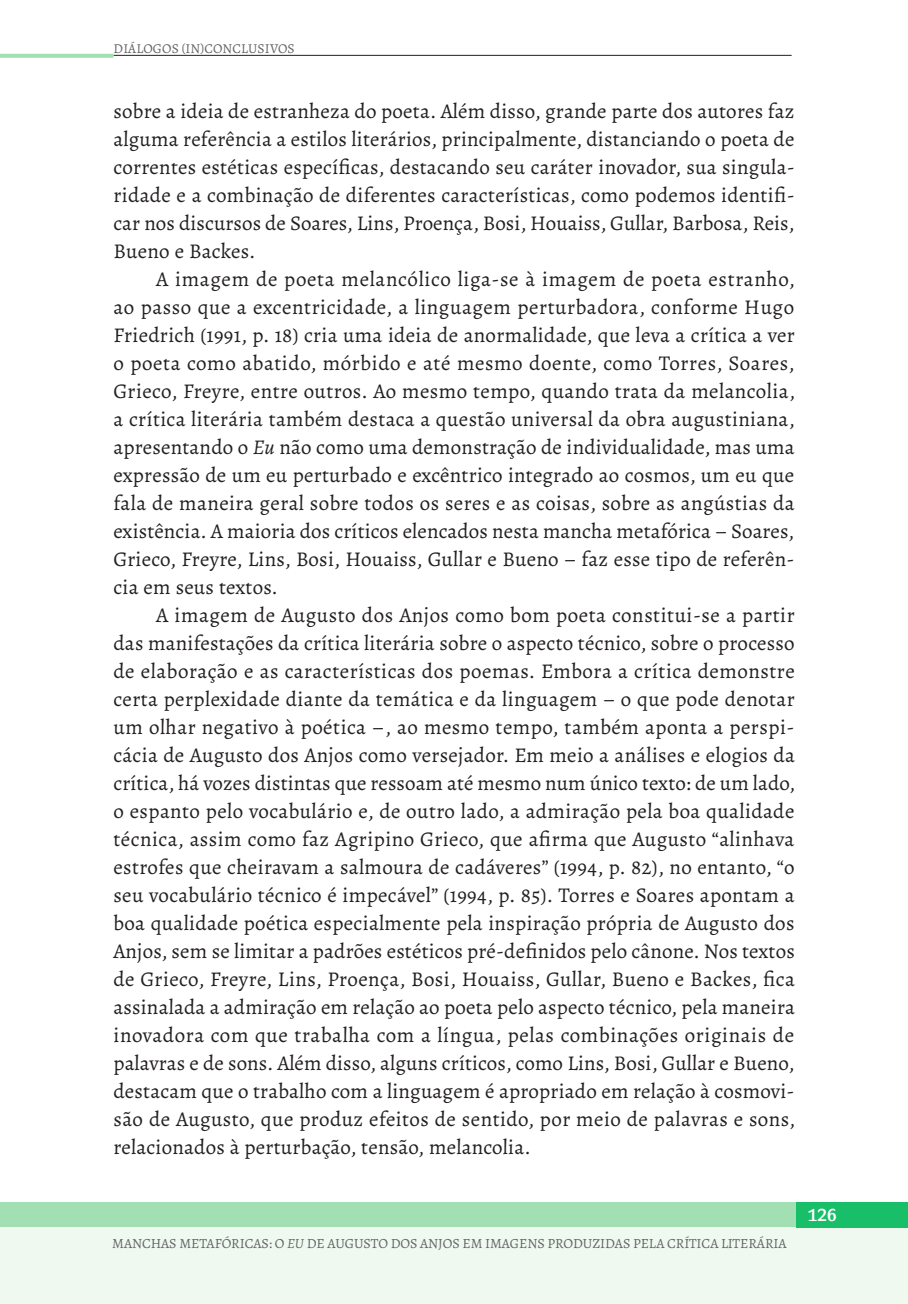
<style>
.page{position:relative;width:908px;height:1304px;background:#fff}
.page>*{position:absolute;margin:0;border:0;box-sizing:border-box;transform-origin:0 0}
.t1{font:21px/28px "Alegreya";letter-spacing:.01em;color:#231f20;text-align:justify}
.t2{font:18px "Sansita";color:#fff}
.t3{font:14px "Alegreya";letter-spacing:-.005em;color:#636366}
.t4{font:13.6px "Alegreya";letter-spacing:.01em;color:#636366}
.s1{font-style:italic}
</style>
<div class="page">
<div style="left:0;top:1202px;width:907px;height:25px;background:#a2dfb2"></div>
<div style="left:0;top:1227px;width:907px;height:77px;background:#eff9ef"></div>
<div style="left:795px;top:1202px;width:112px;height:25px;background:#19be69"></div>
<hr style="left:113px;top:55px;width:678px;height:1px;background:#231f20">
<svg style="left:0;top:54px;width:113px;height:4px"></svg>
<p class="t4" style="left:114px;top:40px;width:183px">DIÁLOGOS (IN)CONCLUSIVOS</p>
<p class="t1" style="left:113px;top:97px;width:682px">sobre a ideia de estranheza do poeta. Além disso, grande parte dos autores faz alguma referência a estilos literários, principalmente, distanciando o poeta de correntes estéticas específicas, destacando seu caráter inovador, sua singula&shy;ridade e a combinação de diferentes características, como podemos identifi&shy;car nos discursos de Soares, Lins, Proença, Bosi, Houaiss, Gullar, Barbosa, Reis, Bueno e Backes.</p>
<p class="t1" style="left:113px;top:265px;width:683px;text-indent:43px">A imagem de poeta melancólico liga-se à imagem de poeta estranho, ao passo que a excentricidade, a linguagem perturbadora, conforme Hugo Friedrich (1991, p. 18) cria uma ideia de anormalidade, que leva a crítica a ver o poeta como abatido, mórbido e até mesmo doente, como Torres, Soares, Grieco, Freyre, entre outros. Ao mesmo tempo, quando trata da melancolia, a crítica literária também destaca a questão universal da obra augustiniana, apresentando o <span class="s1">Eu</span> não como uma demonstração de individualidade, mas uma expressão de um eu perturbado e excêntrico integrado ao cosmos, um eu que fala de maneira geral sobre todos os seres e as coisas, sobre as angústias da existência. A maioria dos críticos elencados nesta mancha metafórica – Soares, Grieco, Freyre, Lins, Bosi, Houaiss, Gullar e Bueno – faz esse tipo de referên&shy;cia em seus textos.</p>
<p class="t1" style="left:113px;top:601px;width:683px;text-indent:43px">A imagem de Augusto dos Anjos como bom poeta constitui-se a partir das manifestações da crítica literária sobre o aspecto técnico, sobre o processo de elaboração e as características dos poemas. Embora a crítica demonstre certa perplexidade diante da temática e da linguagem – o que pode denotar um olhar negativo à poética –, ao mesmo tempo, também aponta a perspi&shy;cácia de Augusto dos Anjos como versejador. Em meio a análises e elogios da crítica, há vozes distintas que ressoam até mesmo num único texto: de um lado, o espanto pelo vocabulário e, de outro lado, a admiração pela boa qualidade técnica, assim como faz Agripino Grieco, que afirma que Augusto “alinhava estrofes que cheiravam a salmoura de cadáveres” (1994, p. 82), no entanto, “o seu vocabulário técnico é impecável” (1994, p. 85). Torres e Soares apontam a boa qualidade poética especialmente pela inspiração própria de Augusto dos Anjos, sem se limitar a padrões estéticos pré-definidos pelo cânone. Nos textos de Grieco, Freyre, Lins, Proença, Bosi, Houaiss, Gullar, Bueno e Backes, fica assinalada a admiração em relação ao poeta pelo aspecto técnico, pela maneira inovadora com que trabalha com a língua, pelas combinações originais de palavras e de sons. Além disso, alguns críticos, como Lins, Bosi, Gullar e Bueno, destacam que o trabalho com a linguagem é apropriado em relação à cosmovi&shy;são de Augusto, que produz efeitos de sentido, por meio de palavras e sons, relacionados à perturbação, tensão, melancolia.</p>
<p class="t3" style="left:112px;top:1235px;width:675px">MANCHAS METAFÓRICAS: O <span class="s1">EU</span> DE AUGUSTO DOS ANJOS EM IMAGENS PRODUZIDAS PELA CRÍTICA LITERÁRIA</p>
<p class="t2" style="left:807px;top:1204px;width:31px">126</p>
</div>
